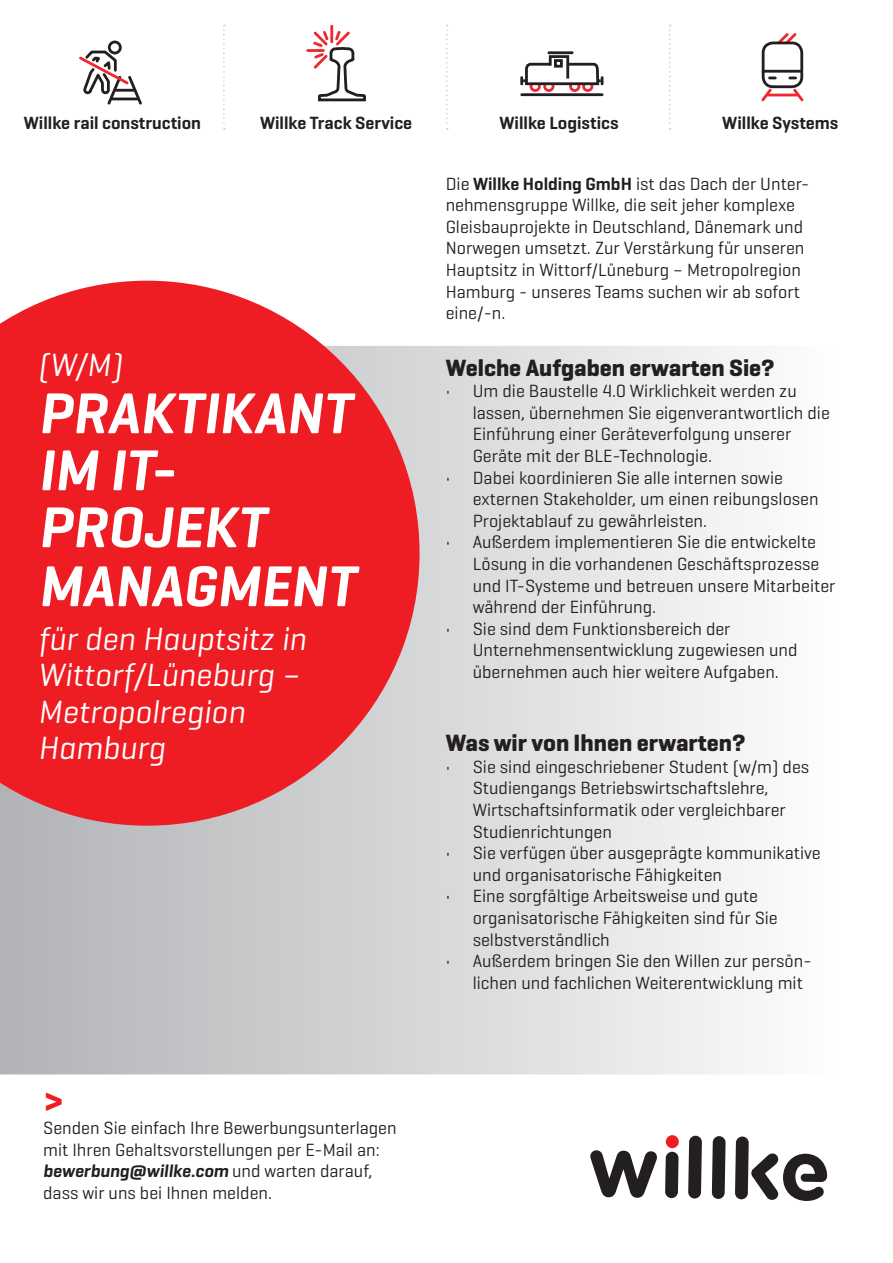
<style>
.page{position:relative;width:893px;height:1263px;background:#fff}
.page>*{position:absolute;margin:0;border:0;box-sizing:border-box;transform-origin:0 0}
.t1{font:italic 600 58.5px/57.6px "Geogrotesque";color:#fff}
.t2{font:italic 600 39px "Geogrotesque";color:#ee1d23}
.t3{font:italic 32.7px/36.3px "Geogrotesque";color:#fff}
.t4{font:700 24px "Geogrotesque";color:#231f20}
.t5{font:18px/21.6px "Geogrotesque";color:#231f20}
.t6{font:600 18px "Geogrotesque";color:#231f20}
.s1{font-weight:600;font-style:italic}
.s2{font-weight:600}
</style>
<div class="page">
<div style="left:0;top:347px;width:839px;height:727px;background:linear-gradient(to right,#b1b2b5,#fcfdfd)"></div>
<svg style="left:0;top:281px;width:420px;height:545px;background:#eb3b40"></svg>
<svg style="left:590px;top:1150px;width:67px;height:48px"></svg>
<svg style="left:665px;top:1152px;width:14px;height:46px"></svg>
<svg style="left:688px;top:1136px;width:14px;height:62px"></svg>
<svg style="left:712px;top:1136px;width:14px;height:63px"></svg>
<div style="left:666px;top:1135px;width:13px;height:13px;background:#ee1d23;border-radius:50%"></div>
<svg style="left:735px;top:1136px;width:92px;height:65px"></svg>
<svg style="left:223px;top:25px;width:2px;height:105px"></svg>
<svg style="left:446px;top:25px;width:2px;height:105px"></svg>
<svg style="left:669px;top:25px;width:2px;height:105px"></svg>
<hr style="left:522px;top:93px;width:80px;height:3px;background:#231f20">
<hr style="left:549px;top:51px;width:23px;height:3px;background:#231f20">
<svg style="left:520px;top:54px;width:83px;height:38px"></svg>
<div style="left:108px;top:41px;width:14px;height:13px;border:3px solid #231f20;border-radius:50%"></div>
<svg style="left:79px;top:49px;width:63px;height:56px"></svg>
<svg style="left:775px;top:33px;width:24px;height:14px"></svg>
<hr style="left:763px;top:70px;width:39px;height:3px;background:#231f20">
<svg style="left:761px;top:86px;width:13px;height:16px"></svg>
<svg style="left:791px;top:86px;width:13px;height:16px"></svg>
<hr style="left:767px;top:94px;width:30px;height:2px;background:#ee2831">
<svg style="left:769px;top:77px;width:6px;height:2px"></svg>
<svg style="left:790px;top:77px;width:6px;height:2px"></svg>
<div style="left:762px;top:42px;width:41px;height:46px;border:3px solid #231f20;border-radius:10px"></div>
<hr style="left:330px;top:26px;width:3px;height:16px;background:#ee2831">
<hr style="left:308px;top:49px;width:15px;height:3px;background:#ee2831">
<svg style="left:311px;top:29px;width:55px;height:73px"></svg>
<p class="t6" style="left:24px;top:112px;width:179px">Willke rail construction</p>
<p class="t6" style="left:260px;top:112px;width:154px">Willke Track Service</p>
<p class="t6" style="left:499px;top:112px;width:121px">Willke Logistics</p>
<p class="t6" style="left:722px;top:112px;width:118px">Willke Systems</p>
<h3 class="t3" style="left:38px;top:346px;width:86px">(W/M)</h3>
<h1 class="t1" style="left:38px;top:384px;width:319px">PRAKTIKANT<br>IM IT-<br>PROJEKT<br>MANAGMENT</h1>
<h3 class="t3" style="left:38px;top:620px;width:269px">für den Hauptsitz in<br>Wittorf/Lüneburg –<br>Metropolregion<br>Hamburg</h3>
<h2 class="t2" style="left:43px;top:1078px;width:22px">&gt;</h2>
<p class="t5" style="left:43px;top:1116px;width:355px">Senden Sie einfach Ihre Bewerbungsunterlagen mit Ihren Gehaltsvorstellungen per E- Mail an: <span class="s1">bewerbung@willke.com</span> und warten darauf, dass wir uns bei Ihnen melden.</p>
<p class="t5" style="left:446px;top:172px;width:365px">Die <span class="s2">Willke Holding GmbH</span> ist das Dach der Unter&shy;nehmensgruppe Willke, die seit jeher komplexe Gleisbauprojekte in Deutschland, Dänemark und Norwegen umsetzt. Zur Verstärkung für unseren Hauptsitz in Wittorf/Lüneburg – Metropolregion Hamburg - unseres Teams suchen wir ab sofort eine/-n.</p>
<h3 class="t4" style="left:446px;top:352px;width:331px">Welche Aufgaben erwarten Sie?</h3>
<p class="t5" style="left:473px;top:380px;width:359px;text-indent:-27px">• Um die Baustelle 4.0 Wirklichkeit werden zu lassen, übernehmen Sie eigenverantwortlich die Einführung einer Geräteverfolgung unserer Geräte mit der BLE-Technologie.</p>
<p class="t5" style="left:473px;top:466px;width:347px;text-indent:-27px">• Dabei koordinieren Sie alle internen sowie externen Stakeholder, um einen reibungslosen<br>Projektablauf zu gewährleisten.</p>
<p class="t5" style="left:473px;top:531px;width:364px;text-indent:-27px">• Außerdem implementieren Sie die entwickelte Lösung in die vorhandenen Geschäftsprozesse und IT-Systeme und betreuen unsere Mitarbeiter während der Einführung.</p>
<p class="t5" style="left:473px;top:617px;width:326px;text-indent:-27px">• Sie sind dem Funktionsbereich der<br>Unternehmensentwicklung zugewiesen und übernehmen auch hier weitere Aufgaben.</p>
<h3 class="t4" style="left:446px;top:728px;width:301px">Was wir von Ihnen erwarten?</h3>
<p class="t5" style="left:473px;top:755px;width:338px;text-indent:-27px">• Sie sind eingeschriebener Student (w/m) des Studiengangs Betriebswirtschaftslehre, Wirtschaftsinformatik oder vergleichbarer Studienrichtungen</p>
<p class="t5" style="left:473px;top:842px;width:349px;text-indent:-27px">• Sie verfügen über ausgeprägte kommunikative und organisatorische Fähigkeiten</p>
<p class="t5" style="left:473px;top:885px;width:307px;text-indent:-27px">• Eine sorgfältige Arbeitsweise und gute organisatorische Fähigkeiten sind für Sie selbstverständlich</p>
<p class="t5" style="left:473px;top:950px;width:340px;text-indent:-27px">• Außerdem bringen Sie den Willen zur persön&shy;lichen und fachlichen Weiterentwicklung mit</p>
</div>
